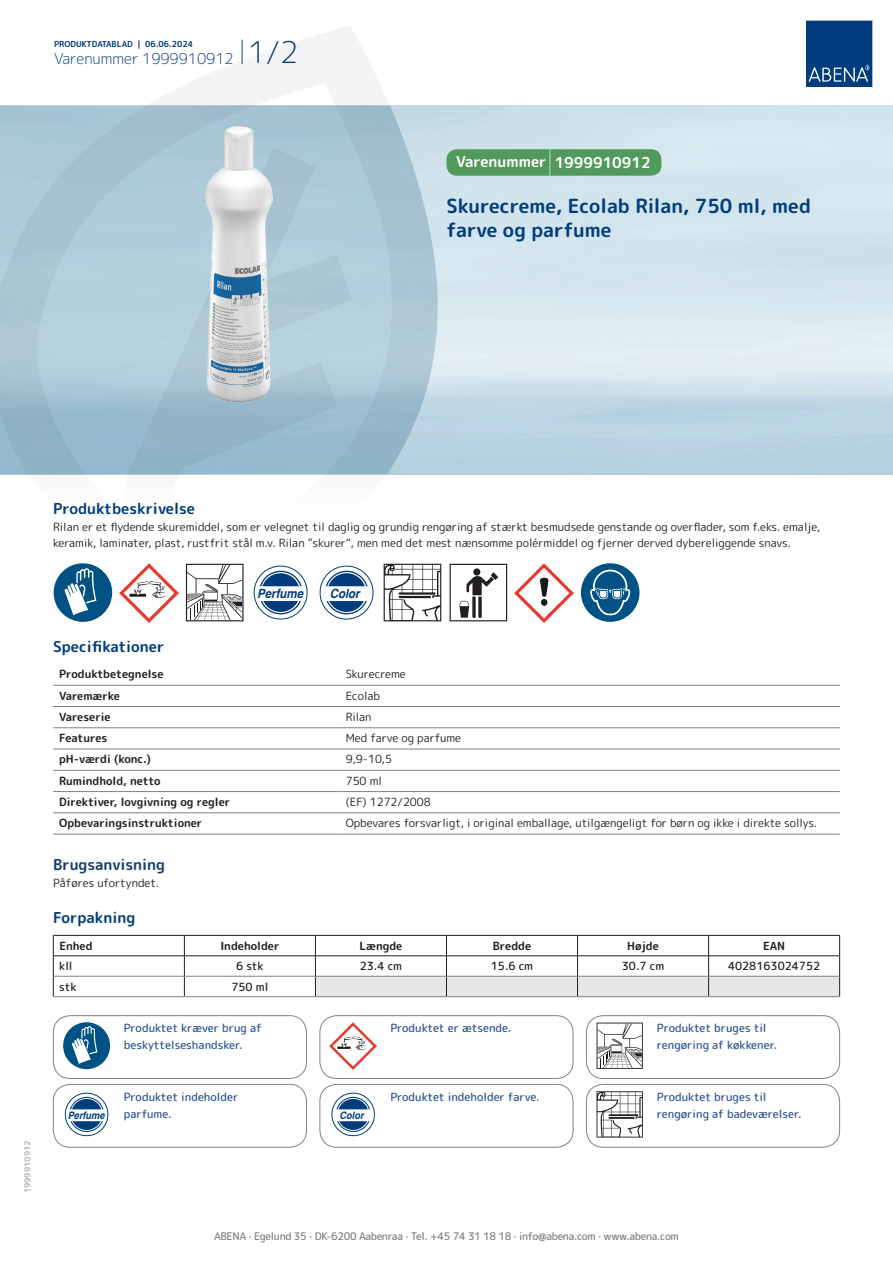
<style>
.page{position:relative;width:893px;height:1263px;background:#fff}
.page>*{position:absolute;margin:0;border:0;box-sizing:border-box;transform-origin:0 0}
.t1{font:700 19.5px/24px "Rounded Mplus 1 c";color:#013d7d}
.t2{font:700 15px "Rounded Mplus 1 c";color:#013d7d}
.t3{font:300 15px "Rounded Mplus 1 c";color:#013d7d}
.t4{font:700 15px "Rounded Mplus 1 c";color:#fff}
.t5{font:700 15px "Rounded Mplus 1 c";color:#153f74}
.t6{font:italic 700 12.75px "Helvetica";letter-spacing:-.005em;color:#013d7d;scale:.9 1}
.t7{font:11.25px/16.5px "Rounded Mplus 1 c";color:#231f20}
.t8{font:500 11.25px/16.5px "Rounded Mplus 1 c";color:#305691}
.t9{font:700 11.25px "Rounded Mplus 1 c";color:#231f20}
.t10{font:500 11.25px "Rounded Mplus 1 c";color:#231f20}
.t11{font:500 10.5px "Rounded Mplus 1 c";letter-spacing:-.03em;color:#808285}
.t12{font:italic 700 10.2px "Helvetica";letter-spacing:-.005em;color:#013d7d;scale:.9 1}
.t13{font:700 8.25px "Rounded Mplus 1 c";color:#013d7d}
.t14{font:700 8.25px "Rounded Mplus 1 c";color:#b2b3b7}
.s1{font-size:30px}
.s2{font-size:25.5px}
</style>
<div class="page">
<svg style="left:0;top:26px;width:439px;height:586px"></svg>
<svg style="left:0;top:106px;width:438px;height:368px;background:#a8c5d4"></svg>
<svg style="left:242px;top:40px;width:1px;height:24px"></svg>
<svg style="left:806px;top:20px;width:67px;height:67px;background:#144b86"></svg>
<img style="left:205px;top:127px;width:68px;height:275px">
<div style="left:54px;top:563px;width:58px;height:59px;background:#005285;border-radius:50%"></div>
<svg style="left:65px;top:568px;width:31px;height:47px"></svg>
<img style="left:119px;top:563px;width:59px;height:59px">
<svg style="left:186px;top:564px;width:58px;height:57px"></svg>
<svg style="left:252px;top:564px;width:57px;height:56px"></svg>
<svg style="left:318px;top:564px;width:57px;height:56px"></svg>
<svg style="left:384px;top:564px;width:57px;height:57px"></svg>
<svg style="left:450px;top:564px;width:57px;height:57px"></svg>
<img style="left:515px;top:563px;width:59px;height:59px">
<div style="left:581px;top:563px;width:58px;height:59px;background:#005285;border-radius:50%"></div>
<svg style="left:590px;top:563px;width:40px;height:52px"></svg>
<hr style="left:53px;top:685px;width:287px;height:1px;background:#808285">
<hr style="left:340px;top:685px;width:500px;height:1px;background:#808285">
<hr style="left:53px;top:706px;width:287px;height:1px;background:#808285">
<hr style="left:340px;top:706px;width:500px;height:1px;background:#808285">
<hr style="left:53px;top:727px;width:287px;height:1px;background:#808285">
<hr style="left:340px;top:727px;width:500px;height:1px;background:#808285">
<hr style="left:53px;top:749px;width:287px;height:1px;background:#808285">
<hr style="left:340px;top:749px;width:500px;height:1px;background:#808285">
<hr style="left:53px;top:770px;width:287px;height:1px;background:#808285">
<hr style="left:340px;top:770px;width:500px;height:1px;background:#808285">
<hr style="left:53px;top:791px;width:287px;height:1px;background:#808285">
<hr style="left:340px;top:791px;width:500px;height:1px;background:#808285">
<hr style="left:53px;top:812px;width:287px;height:1px;background:#808285">
<hr style="left:340px;top:812px;width:500px;height:1px;background:#808285">
<hr style="left:53px;top:834px;width:287px;height:1px;background:#808285">
<hr style="left:340px;top:834px;width:500px;height:1px;background:#808285">
<hr style="left:53px;top:935px;width:131px;height:1px;background:#231f20">
<hr style="left:184px;top:935px;width:131px;height:1px;background:#231f20">
<hr style="left:53px;top:955px;width:131px;height:1px;background:#231f20">
<hr style="left:184px;top:955px;width:131px;height:1px;background:#231f20">
<svg style="left:53px;top:935px;width:1px;height:61px"></svg>
<svg style="left:184px;top:935px;width:1px;height:61px"></svg>
<svg style="left:315px;top:935px;width:525px;height:61px"></svg>
<hr style="left:54px;top:976px;width:130px;height:1px;background:#808285">
<hr style="left:184px;top:976px;width:131px;height:1px;background:#808285">
<hr style="left:315px;top:976px;width:131px;height:1px;background:#808285">
<hr style="left:446px;top:976px;width:131px;height:1px;background:#808285">
<hr style="left:577px;top:976px;width:132px;height:1px;background:#808285">
<hr style="left:709px;top:976px;width:130px;height:1px;background:#808285">
<hr style="left:53px;top:996px;width:131px;height:1px;background:#808285">
<hr style="left:184px;top:996px;width:131px;height:1px;background:#808285">
<hr style="left:315px;top:996px;width:131px;height:1px;background:#808285">
<hr style="left:446px;top:996px;width:131px;height:1px;background:#808285">
<hr style="left:577px;top:996px;width:132px;height:1px;background:#808285">
<hr style="left:709px;top:996px;width:131px;height:1px;background:#808285">
<div style="left:63px;top:1022px;width:47px;height:47px;background:#005285;border-radius:50%"></div>
<svg style="left:72px;top:1026px;width:25px;height:38px"></svg>
<div style="left:53px;top:1015px;width:254px;height:64px;border:1px solid #808285;border-radius:17px"></div>
<img style="left:330px;top:1022px;width:47px;height:47px">
<div style="left:320px;top:1015px;width:253px;height:64px;border:1px solid #808285;border-radius:17px"></div>
<svg style="left:597px;top:1022px;width:46px;height:47px"></svg>
<div style="left:586px;top:1015px;width:254px;height:64px;border:1px solid #808285;border-radius:17px"></div>
<svg style="left:64px;top:1092px;width:45px;height:45px"></svg>
<div style="left:53px;top:1084px;width:254px;height:63px;border:1px solid #808285;border-radius:17px"></div>
<svg style="left:331px;top:1092px;width:44px;height:45px"></svg>
<div style="left:320px;top:1084px;width:253px;height:63px;border:1px solid #808285;border-radius:17px"></div>
<svg style="left:596px;top:1091px;width:47px;height:46px"></svg>
<div style="left:586px;top:1084px;width:254px;height:63px;border:1px solid #808285;border-radius:17px"></div>
<div style="left:446px;top:149px;width:215px;height:27px;background:#52995c;border-radius:10px"></div>
<p class="t13" style="left:54px;top:38px;width:141px">PRODUKTDATABLAD | 06.06.2024</p>
<h2 class="t3" style="left:54px;top:48px;width:246px">Varenummer 1999910912 <span class="s1">1/2</span></h2>
<h2 class="t4" style="left:456px;top:152px;width:196px">Varenummer <span class="s2">|</span> 1999910912</h2>
<h1 class="t1" style="left:446px;top:194px;width:366px">Skurecreme, Ecolab Rilan, 750 ml, med farve og parfume</h1>
<p class="t14" style="left:22px;top:1193px;width:54px;rotate:-90deg">1999910912</p>
<h2 class="t2" style="left:53px;top:498px;width:143px">Produktbeskrivelse</h2>
<p class="t7" style="left:53px;top:518px;width:769px">Rilan er et flydende skuremiddel, som er velegnet til daglig og grundig rengøring af stærkt besmudsede genstande og overflader, som f.eks. emalje, keramik, laminater, plast, rustfrit stål m.v. Rilan ”skurer“, men med det mest nænsomme polérmiddel og fjerner derved dybereliggende snavs.</p>
<p class="t6" style="left:257px;top:583px;width:53px">Perfume</p>
<p class="t6" style="left:330px;top:583px;width:35px">Color</p>
<h2 class="t2" style="left:53px;top:635px;width:113px">Specifikationer</h2>
<p class="t9" style="left:59px;top:666px;width:106px">Produktbetegnelse</p>
<p class="t7" style="left:346px;top:666px;width:62px">Skurecreme</p>
<p class="t9" style="left:59px;top:688px;width:62px">Varemærke</p>
<p class="t7" style="left:346px;top:687px;width:36px">Ecolab</p>
<p class="t9" style="left:59px;top:709px;width:53px">Vareserie</p>
<p class="t7" style="left:346px;top:708px;width:27px">Rilan</p>
<p class="t9" style="left:59px;top:730px;width:50px">Features</p>
<p class="t7" style="left:346px;top:730px;width:117px">Med farve og parfume</p>
<p class="t9" style="left:59px;top:751px;width:93px">pH-værdi (konc.)</p>
<p class="t7" style="left:346px;top:751px;width:48px">9,9-10,5</p>
<p class="t9" style="left:59px;top:773px;width:103px">Rumindhold, netto</p>
<p class="t7" style="left:346px;top:772px;width:38px">750 ml</p>
<p class="t9" style="left:59px;top:794px;width:173px">Direktiver, lovgivning og regler</p>
<p class="t7" style="left:346px;top:794px;width:87px">(EF) 1272/2008</p>
<p class="t9" style="left:59px;top:815px;width:145px">Opbevaringsinstruktioner</p>
<p class="t7" style="left:346px;top:815px;width:473px">Opbevares forsvarligt, i original emballage, utilgængeligt for børn og ikke i direkte sollys.</p>
<h2 class="t5" style="left:53px;top:854px;width:113px">Brugsanvisning</h2>
<p class="t7" style="left:53px;top:874px;width:107px">Påføres ufortyndet.</p>
<h2 class="t2" style="left:53px;top:907px;width:84px">Forpakning</h2>
<p class="t9" style="left:59px;top:938px;width:35px">Enhed</p>
<p class="t9" style="left:220px;top:938px;width:61px">Indeholder</p>
<p class="t9" style="left:359px;top:938px;width:44px">Længde</p>
<p class="t9" style="left:493px;top:938px;width:40px">Bredde</p>
<p class="t9" style="left:627px;top:938px;width:33px">Højde</p>
<p class="t9" style="left:763px;top:938px;width:24px">EAN</p>
<p class="t10" style="left:59px;top:958px;width:15px">kll</p>
<p class="t10" style="left:236px;top:958px;width:29px">6 stk</p>
<p class="t10" style="left:360px;top:958px;width:44px">23.4 cm</p>
<p class="t10" style="left:491px;top:958px;width:44px">15.6 cm</p>
<p class="t10" style="left:622px;top:958px;width:44px">30.7 cm</p>
<p class="t10" style="left:728px;top:958px;width:94px">4028163024752</p>
<p class="t10" style="left:59px;top:978px;width:19px">stk</p>
<p class="t10" style="left:231px;top:978px;width:38px">750 ml</p>
<p class="t8" style="left:124px;top:1020px;width:139px">Produktet kræver brug af beskyttelseshandsker.</p>
<p class="t8" style="left:390px;top:1020px;width:123px">Produktet er ætsende.</p>
<p class="t8" style="left:657px;top:1020px;width:122px">Produktet bruges til rengøring af køkkener.</p>
<p class="t8" style="left:124px;top:1089px;width:116px">Produktet indeholder</p>
<p class="t12" style="left:68px;top:1107px;width:42px">Perfume</p>
<p class="t8" style="left:124px;top:1105px;width:50px">parfume.</p>
<p class="t12" style="left:340px;top:1107px;width:28px">Color</p>
<p class="t8" style="left:390px;top:1089px;width:151px">Produktet indeholder farve.</p>
<p class="t8" style="left:657px;top:1089px;width:146px">Produktet bruges til rengøring af badeværelser.</p>
<p class="t11" style="left:214px;top:1229px;width:466px">ABENA · Egelund 35 · DK-6200 Aabenraa · Tel. +45 74 31 18 18 · info@abena.com · www.abena.com</p>
</div>
